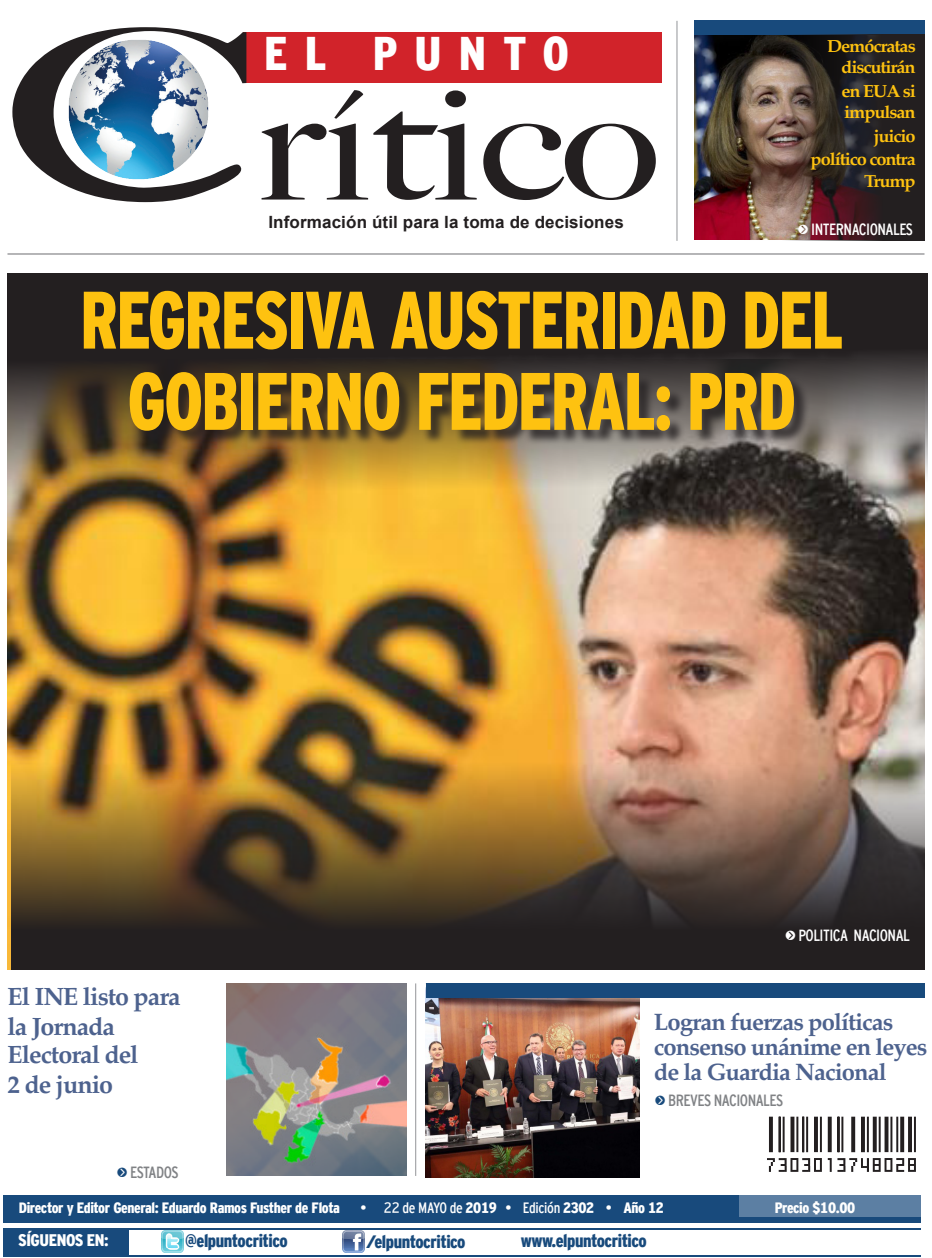
<style>
.page{position:relative;width:932px;height:1258px;background:#fff}
.page>*{position:absolute;margin:0;border:0;box-sizing:border-box;transform-origin:0 0}
._11Tit-rojo_GDE{font:900 81.25px/81.2px "Interstate Cond Mono";letter-spacing:-.025em;color:#fec210;text-align:center;scale:.85 1}
.t1{font:900 47.12px "Interstate Cond Mono";letter-spacing:.36em;color:#fff}
._13_Titulo2das{font:700 25px/27.5px "Palatino";letter-spacing:-.04em;color:#4d628e}
._13_Titulo2das-2{font:700 23.75px/25px "Palatino";letter-spacing:-.04em;color:#4d628e}
.PIE2-Redes{font:900 18px "Interstate Cond Mono";letter-spacing:-.025em;color:#184a7c}
._13_Titulo2das-3{font:700 17.5px/21.2px "Palatino";letter-spacing:-.055em;color:#fec210;text-align:right;scale:1.04 1}
.t2{font:700 16.88px "Arial";letter-spacing:.005em;color:#231f20}
.PIE2Siguenos{font:900 16.75px "Interstate Cond Mono";letter-spacing:-.025em;color:#fff}
.t3{font:16.25px "Interstate Cond Mono";letter-spacing:-.035em;color:#fff}
.t4{font:16.25px "Interstate Cond Mono";letter-spacing:-.035em;color:#808285}
.PIE1_regular{font:900 15px "Interstate Cond Mono";letter-spacing:-.025em;color:#fff}
.PIE1_regular-2{font:15px "Interstate Cond Mono";letter-spacing:-.02em;color:#fff}
.s1{font-family:"KG Arrows";font-size:17.5px}
.s2{font-family:"KG Arrows";font-size:17.5px;color:#184a7c}
.s3{font-weight:900}
.s4{color:#184a7c}
</style>
<div class="page">
<img style="left:7px;top:532px;width:917px;height:438px">
<img style="left:7px;top:273px;width:920px;height:259px">
<div style="left:86px;top:293px;width:771px;height:153px;background:#231f20;opacity:.75"></div>
<img style="left:11px;top:713px;width:913px;height:257px">
<img style="left:695px;top:35px;width:49px;height:204px">
<hr style="left:3px;top:1255px;width:918px;height:2px;background:#184a7c">
<div style="left:4px;top:1195px;width:917px;height:27px;background:#184a7c"></div>
<hr style="left:7px;top:254px;width:917px;height:1px;background:#6c6d70">
<div style="left:3px;top:1229px;width:126px;height:28px;background:#184a7c"></div>
<hr style="left:3px;top:1228px;width:918px;height:1px;background:#184a7c">
<div style="left:739px;top:1195px;width:182px;height:22px;background:#5c7fa3"></div>
<svg style="left:767px;top:1117px;width:149px;height:55px"></svg>
<div style="left:244px;top:32px;width:418px;height:51px;background:#d1232a"></div>
<svg style="left:12px;top:27px;width:234px;height:175px"></svg>
<svg style="left:262px;top:90px;width:394px;height:110px"></svg>
<img style="left:162px;top:1231px;width:21px;height:21px">
<img style="left:343px;top:1231px;width:22px;height:22px">
<div style="left:694px;top:20px;width:230px;height:15px;background:#184a7c"></div>
<img style="left:227px;top:983px;width:180px;height:193px">
<img style="left:426px;top:998px;width:213px;height:180px">
<div style="left:426px;top:983px;width:498px;height:15px;background:#184a7c"></div>
<hr style="left:415px;top:983px;width:1px;height:193px;background:#939598">
<hr style="left:677px;top:21px;width:1px;height:220px;background:#939598">
<svg style="left:744px;top:35px;width:181px;height:206px;background:#493935"></svg>
<p class="t1" style="left:264px;top:27px;width:306px">EL PUNTO</p>
<p class="t2" style="left:268px;top:211px;width:357px">Información útil para la toma de decisiones</p>
<p class="_13_Titulo2das-3" style="left:827px;top:35px;width:87px">Demócratas discutirán</p>
<p class="_13_Titulo2das-3" style="left:841px;top:80px;width:73px;text-align:left">en EUA si impulsan</p>
<p class="_13_Titulo2das-3" style="left:873px;top:125px;width:42px">juicio</p>
<p class="_13_Titulo2das-3" style="left:811px;top:148px;width:103px">político contra<br>Trump</p>
<p class="t3" style="left:798px;top:220px;width:116px"><span class="s1">u</span> INTERNACIONALES</p>
<p class="_11Tit-rojo_GDE" style="left:80px;top:279px;width:899px">REGRESIVA AUSTERIDAD DEL<br>GOBIERNO FEDERAL: PRD</p>
<p class="_13_Titulo2das" style="left:8px;top:982px;width:175px">El INE listo para</p>
<p class="_13_Titulo2das" style="left:8px;top:1012px;width:133px">la Jornada<br>Electoral del</p>
<p class="_13_Titulo2das" style="left:8px;top:1070px;width:107px">2 de junio</p>
<p class="t4" style="left:117px;top:1163px;width:63px"><span class="s2">u</span> ESTADOS</p>
<p class="t3" style="left:785px;top:926px;width:126px"><span class="s1">u</span> POLITICA NACIONAL</p>
<p class="_13_Titulo2das-2" style="left:654px;top:1009px;width:275px">Logran fuerzas políticas consenso unánime en leyes de la Guardia Nacional</p>
<p class="t4" style="left:655px;top:1091px;width:130px"><span class="s2">u</span> BREVES NACIONALES</p>
<p class="PIE1_regular" style="left:19px;top:1200px;width:323px">Director y Editor General: Eduardo Ramos Fusther de Flota</p>
<p class="PIE1_regular-2" style="left:360px;top:1199px;width:305px">• 22 de MAYO de <span class="s3">2019</span> • Edición <span class="s3">2302</span> • <span class="s3">Año 12</span></p>
<p class="PIE1_regular" style="left:775px;top:1200px;width:82px">Precio $10.00</p>
<p class="PIE2Siguenos" style="left:18px;top:1231px;width:96px">SÍGUENOS EN:<span class="s4">:</span></p>
<p class="PIE2-Redes" style="left:185px;top:1231px;width:104px">@elpuntocritico</p>
<p class="PIE2-Redes" style="left:366px;top:1231px;width:101px">/elpuntocritico</p>
<p class="PIE2-Redes" style="left:521px;top:1230px;width:128px">www.elpuntocritico</p>
</div>
